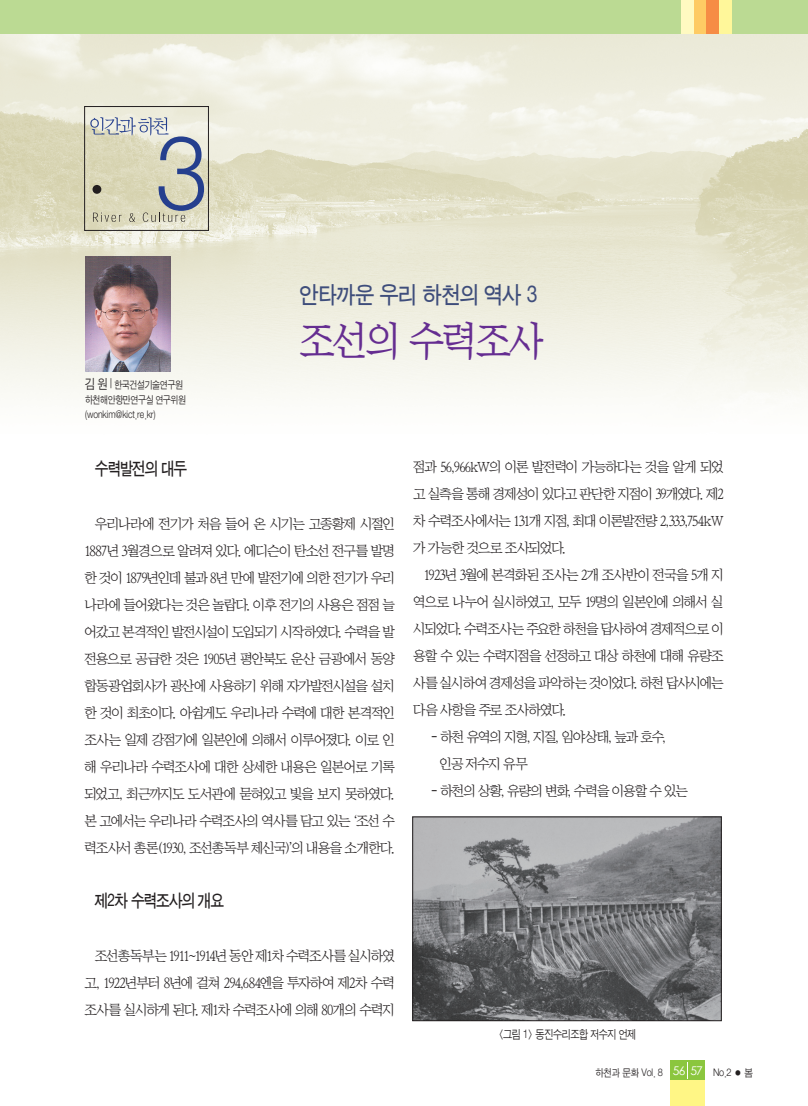
<style>
.page{position:relative;width:808px;height:1106px;background:#fff}
.page>*{position:absolute;margin:0;border:0;box-sizing:border-box;transform-origin:0 0}
.t1{font:42px "San Ns B";letter-spacing:-.05em;color:#652d91;scale:.9 1}
.t2{font:24px "Sand Tg";letter-spacing:-.055em;color:#3e4d7b;scale:.9 1}
.t3{font:18px "Sand Tg";letter-spacing:-.07em;color:#231f20;scale:.85 1}
.t4{font:18px "Sand Tg";letter-spacing:-.09em;color:#231f20;scale:.85 1}
.t5{font:14.25px/27px "San Ns M";letter-spacing:-.075em;color:#231f20;text-align:justify;scale:.95 1}
.t6{font:12px "Sand Jg";letter-spacing:-.05em;color:#231f20;scale:.85 1}
.t7{font:10.5px/15px "Sand Jg";letter-spacing:-.05em;color:#231f20;scale:.85 1}
.t8{font:10.5px "Sand Jg";letter-spacing:-.025em;color:#231f20;scale:.9 1}
.s1{font-size:13.5px}
.s2{font-family:"Century Gothic";font-size:12px;color:#fff}
</style>
<div class="page">
<div style="left:0;top:0;width:808px;height:34px;background:#bbda93"></div>
<div style="left:719px;top:0;width:12px;height:34px;background:#fff79a"></div>
<div style="left:706px;top:0;width:13px;height:34px;background:#f68c45"></div>
<div style="left:693px;top:0;width:13px;height:34px;background:#fecb64"></div>
<div style="left:681px;top:0;width:13px;height:34px;background:#fffac1"></div>
<div style="left:671px;top:1060px;width:34px;height:46px;background:#fff685"></div>
<div style="left:671px;top:1060px;width:34px;height:20px;background:#8bc63e"></div>
<img style="left:0;top:34px;width:808px;height:365px">
<div style="left:84px;top:106px;width:125px;height:125px;border:1px solid #231f20"></div>
<svg style="left:90px;top:117px;width:114px;height:105px;background:#c8c9ba"></svg>
<img style="left:85px;top:256px;width:85px;height:115px">
<img style="left:414px;top:818px;width:305px;height:200px">
<div style="left:412px;top:816px;width:309px;height:204px;border:1px solid #231f20"></div>
<p class="t7" style="left:85px;top:378px;width:120px"><span class="s1">김 원 |</span> 한국건설기술연구원 하천해안항만연구실 연구위원 (wonkim@kict.re.kr)</p>
<h2 class="t2" style="left:300px;top:283px;width:266px">안타까운 우리 하천의 역사 3</h2>
<h1 class="t1" style="left:300px;top:319px;width:273px">조선의 수력조사</h1>
<p class="t4" style="left:95px;top:460px;width:110px">수력발전의 대두</p>
<p class="t5" style="left:84px;top:510px;width:329px;text-indent:11px">우리나라에 전기가 처음 들어 온 시기는 고종황제 시절인 1887년 3월경으로 알려져 있다. 에디슨이 탄소선 전구를 발명 한 것이 1879년인데 불과 8년 만에 발전기에 의한 전기가 우리 나라에 들어왔다는 것은 놀랍다. 이후 전기의 사용은 점점 늘 어갔고 본격적인 발전시설이 도입되기 시작하였다. 수력을 발 전용으로 공급한 것은 1905년 평안북도 운산 금광에서 동양 합동광업회사가 광산에 사용하기 위해 자가발전시설을 설치 한 것이 최초이다. 아쉽게도 우리나라 수력에 대한 본격적인 조사는 일제 강점기에 일본인에 의해서 이루어졌다. 이로 인 해 우리나라 수력조사에 대한 상세한 내용은 일본어로 기록 되었고, 최근까지도 도서관에 묻혀있고 빛을 보지 못하였다. 본 고에서는 우리나라 수력조사의 역사를 담고 있는 ‘조선 수 력조사서 총론(1930, 조선총독부 체신국)’의 내용을 소개한다.</p>
<p class="t3" style="left:95px;top:892px;width:154px">제2차 수력조사의 개요</p>
<p class="t5" style="left:84px;top:942px;width:329px;text-indent:11px">조선총독부는 1911~1914년 동안 제1차 수력조사를 실시하였 고, 1922년부터 8년에 걸쳐 294,684엔을 투자하여 제2차 수력 조사를 실시하게 된다. 제1차 수력조사에 의해 80개의 수력지</p>
<p class="t5" style="left:413px;top:453px;width:329px">점과 56,966kW의 이론 발전력이 가능하다는 것을 알게 되었 고 실측을 통해 경제성이 있다고 판단한 지점이 39개였다. 제2 차 수력조사에서는 131개 지점, 최대 이론발전량 2,333,754kW 가 가능한 것으로 조사되었다.</p>
<p class="t5" style="left:413px;top:561px;width:329px;text-indent:11px">1923년 3월에 본격화된 조사는 2개 조사반이 전국을 5개 지 역으로 나누어 실시하였고, 모두 19명의 일본인에 의해서 실 시되었다. 수력조사는 주요한 하천을 답사하여 경제적으로 이 용할 수 있는 수력지점을 선정하고 대상 하천에 대해 유량조 사를 실시하여 경제성을 파악하는 것이었다. 하천 답사시에는 다음 사항을 주로 조사하였다.</p>
<p class="t5" style="left:440px;top:723px;width:240px;text-indent:-10px">- 하천 유역의 지형, 지질, 임야상태, 늪과 호수, 인공 저수지 유무</p>
<p class="t5" style="left:430px;top:777px;width:273px">- 하천의 상황, 유량의 변화, 수력을 이용할 수 있는</p>
<p class="t6" style="left:498px;top:1028px;width:164px">&lt;그림 1&gt; 동진수리조합 저수지 언제</p>
<p class="t8" style="left:595px;top:1067px;width:176px">하천과 문화 Vol. 8 <span class="s2">56 57</span> No.2 ● 봄</p>
</div>
